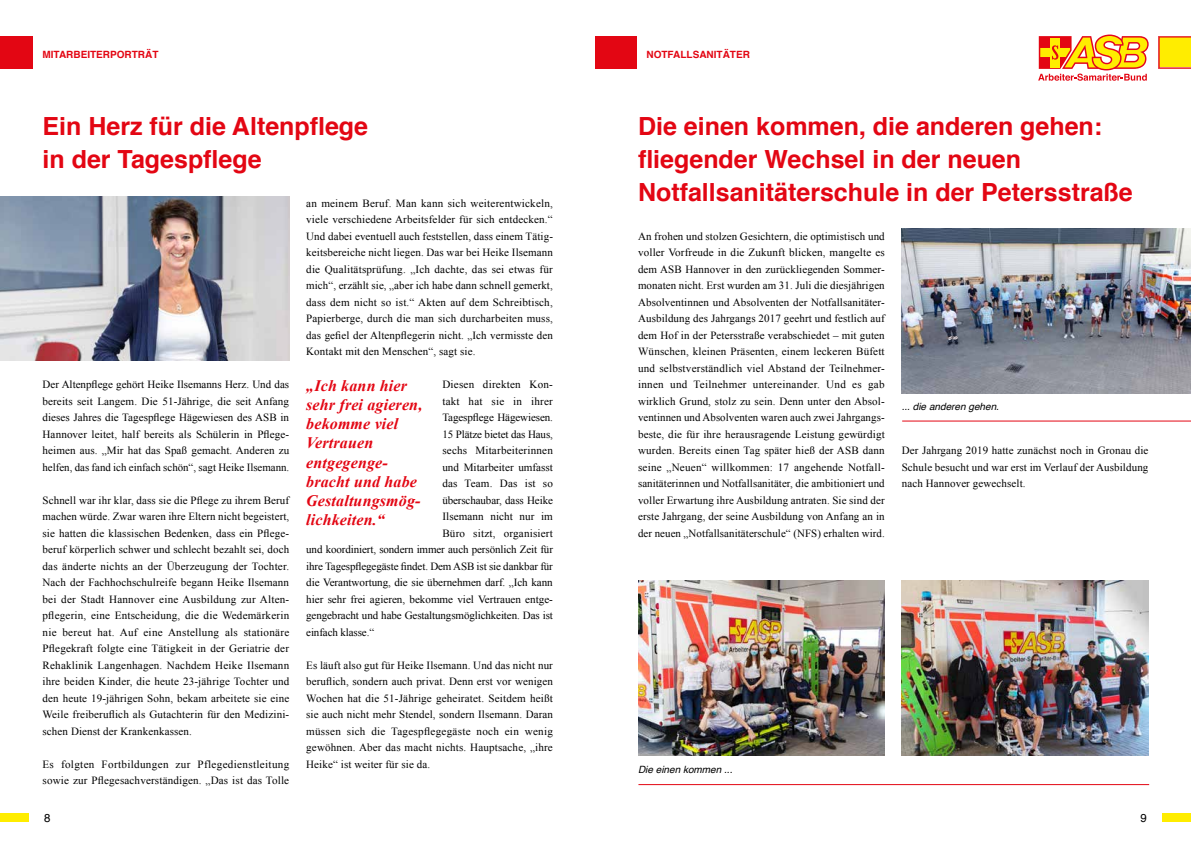
<style>
.page{position:relative;width:1191px;height:842px;background:#fff}
.page>*{position:absolute;margin:0;border:0;box-sizing:border-box;transform-origin:0 0}
.t1{font:700 25px/33px "Helvetica";color:#e30613}
.t2{font:italic 700 16px/19.2px "Times New Roman";letter-spacing:.01em;color:#e30613}
.t3{font:11.5px "Helvetica";color:#000}
.t4{font:11px/16.5px "Times New Roman";letter-spacing:.01em;color:#000;text-align:justify}
.t5{font:11px "Times New Roman";letter-spacing:-.01em;color:#000}
.t6{font:11px/16.5px "Times New Roman";letter-spacing:.03em;color:#000}
.t7{font:italic 10px "Helvetica";color:#000}
.t8{font:700 10px "Helvetica";color:#e30613}
</style>
<div class="page">
<div style="left:0;top:814px;width:29px;height:8px;background:#ffed00"></div>
<div style="left:1162px;top:814px;width:29px;height:8px;background:#ffed00"></div>
<svg style="left:1038px;top:35px;width:110px;height:46px"></svg>
<svg style="left:1158px;top:36px;width:33px;height:33px"></svg>
<div style="left:0;top:36px;width:33px;height:33px;background:#e30613"></div>
<div style="left:595px;top:36px;width:42px;height:33px;background:#e30613"></div>
<img style="left:0;top:196px;width:289px;height:164px">
<img style="left:638px;top:581px;width:246px;height:175px">
<img style="left:901px;top:581px;width:247px;height:174px">
<hr style="left:638px;top:784px;width:511px;height:1px;background:#e30613">
<img style="left:901px;top:229px;width:290px;height:165px">
<hr style="left:902px;top:421px;width:289px;height:1px;background:#e30613">
<p class="t8" style="left:43px;top:46px;width:117px">MITARBEITERPORTRÄT</p>
<p class="t8" style="left:646px;top:46px;width:105px">NOTFALLSANITÄTER</p>
<h1 class="t1" style="left:43px;top:110px;width:327px">Ein Herz für die Altenpflege in der Tagespflege</h1>
<p class="t4" style="left:43px;top:376px;width:248px">Der Altenpflege gehört Heike Ilsemanns Herz. Und das bereits seit Langem. Die 51-Jährige, die seit Anfang dieses Jahres die Tagespflege Hägewiesen des ASB in Hannover leitet, half bereits als Schülerin in Pflege&shy;heimen aus. „Mir hat das Spaß gemacht. Anderen zu helfen, das fand ich einfach schön“, sagt Heike Ilsemann.</p>
<p class="t4" style="left:43px;top:491px;width:248px">Schnell war ihr klar, dass sie die Pflege zu ihrem Beruf machen würde. Zwar waren ihre Eltern nicht begeistert, sie hatten die klassischen Bedenken, dass ein Pflege&shy;beruf körperlich schwer und schlecht bezahlt sei, doch das änderte nichts an der Überzeugung der Tochter.<br>Nach der Fachhochschulreife begann Heike Ilsemann bei der Stadt Hannover eine Ausbildung zur Alten&shy;pflegerin, eine Entscheidung, die die Wedemärkerin nie bereut hat. Auf eine Anstellung als stationäre Pflegekraft folgte eine Tätigkeit in der Geriatrie der Rehaklinik Langenhagen. Nachdem Heike Ilsemann ihre beiden Kinder, die heute 23-jährige Tochter und den heute 19-jährigen Sohn, bekam arbeitete sie eine Weile freiberuflich als Gutachterin für den Medizini&shy;schen Dienst der Krankenkassen.</p>
<p class="t6" style="left:43px;top:755px;width:248px">Es folgten Fortbildungen zur Pflegedienstleitung sowie zur Pflegesachverständigen. „Das ist das Tolle</p>
<p class="t4" style="left:306px;top:194px;width:248px">an meinem Beruf. Man kann sich weiterentwickeln, viele verschiedene Arbeitsfelder für sich entdecken.“ Und dabei eventuell auch feststellen, dass einem Tätig&shy;keitsbereiche nicht liegen. Das war bei Heike Ilsemann die Qualitätsprüfung. „Ich dachte, das sei etwas für mich“, erzählt sie, „aber ich habe dann schnell gemerkt, dass dem nicht so ist.“ Akten auf dem Schreibtisch, Papierberge, durch die man sich durcharbeiten muss, das gefiel der Altenpflegerin nicht. „Ich vermisste den Kontakt mit den Menschen“, sagt sie.</p>
<p class="t4" style="left:442px;top:376px;width:112px">Diesen direkten Kon-</p>
<p class="t4" style="left:442px;top:392px;width:112px">takt hat sie in ihrer</p>
<p class="t5" style="left:442px;top:410px;width:112px">Tagespflege Hägewiesen.</p>
<p class="t5" style="left:442px;top:426px;width:112px">15 Plätze bietet das Haus,</p>
<p class="t4" style="left:442px;top:442px;width:112px">sechs Mitarbeiterinnen</p>
<p class="t4" style="left:442px;top:458px;width:112px">und Mitarbeiter umfasst</p>
<p class="t4" style="left:442px;top:475px;width:112px">das Team. Das ist so</p>
<p class="t5" style="left:442px;top:492px;width:112px">überschaubar, dass Heike</p>
<p class="t4" style="left:442px;top:508px;width:112px">Ilsemann nicht nur im</p>
<p class="t4" style="left:442px;top:524px;width:112px">Büro sitzt, organisiert</p>
<p class="t5" style="left:306px;top:542px;width:248px">und koordiniert, sondern immer auch persönlich Zeit für</p>
<p class="t5" style="left:306px;top:558px;width:248px">ihre Tagespflegegäste findet. Dem ASB ist sie dankbar für</p>
<p class="t4" style="left:306px;top:574px;width:248px">die Verantwortung, die sie übernehmen darf. „Ich kann</p>
<p class="t4" style="left:306px;top:590px;width:248px">hier sehr frei agieren, bekomme viel Vertrauen entge-</p>
<p class="t5" style="left:306px;top:608px;width:248px">gengebracht und habe Gestaltungsmöglichkeiten. Das ist</p>
<p class="t5" style="left:306px;top:624px;width:69px">einfach klasse.“</p>
<p class="t4" style="left:306px;top:656px;width:248px">Es läuft also gut für Heike Ilsemann. Und das nicht nur beruflich, sondern auch privat. Denn erst vor wenigen Wochen hat die 51-Jährige geheiratet. Seitdem heißt sie auch nicht mehr Stendel, sondern Ilsemann. Daran müssen sich die Tagespflegegäste noch ein wenig gewöhnen. Aber das macht nichts. Hauptsache, „ihre Heike“ ist weiter für sie da.</p>
<h2 class="t2" style="left:306px;top:375px;width:118px">„Ich kann hier sehr frei agieren, bekomme viel<br>Vertrauen entgegenge&shy;bracht und habe<br>Gestaltungsmög&shy;lichkeiten.“</h2>
<h1 class="t1" style="left:638px;top:110px;width:496px">Die einen kommen, die anderen gehen: fliegender Wechsel in der neuen<br>Notfallsanitäterschule in der Petersstraße</h1>
<p class="t4" style="left:638px;top:227px;width:248px">An frohen und stolzen Gesichtern, die optimistisch und voller Vorfreude in die Zukunft blicken, mangelte es dem ASB Hannover in den zurückliegenden Sommer&shy;monaten nicht. Erst wurden am 31. Juli die diesjährigen Absolventinnen und Absolventen der Notfallsanitäter-Ausbildung des Jahrgangs 2017 geehrt und festlich auf dem Hof in der Petersstraße verabschiedet – mit guten Wünschen, kleinen Präsenten, einem leckeren Büfett und selbstverständlich viel Abstand der Teilnehmer&shy;innen und Teilnehmer untereinander. Und es gab wirklich Grund, stolz zu sein. Denn unter den Absol&shy;ventinnen und Absolventen waren auch zwei Jahrgangs&shy;beste, die für ihre herausragende Leistung gewürdigt wurden. Bereits einen Tag später hieß der ASB dann seine „Neuen“ willkommen: 17 angehende Notfall&shy;sanitäterinnen und Notfallsanitäter, die ambitioniert und voller Erwartung ihre Ausbildung antraten. Sie sind der erste Jahrgang, der seine Ausbildung von Anfang an in der neuen „Notfallsanitäterschule“ (NFS) erhalten wird.</p>
<p class="t7" style="left:901px;top:399px;width:99px">... die anderen gehen.</p>
<p class="t4" style="left:901px;top:442px;width:248px">Der Jahrgang 2019 hatte zunächst noch in Gronau die Schule besucht und war erst im Verlauf der Ausbildung nach Hannover gewechselt.</p>
<p class="t7" style="left:638px;top:762px;width:96px">Die einen kommen ...</p>
<p class="t3" style="left:44px;top:809px;width:8px">8</p>
<p class="t3" style="left:1140px;top:809px;width:8px">9</p>
</div>
